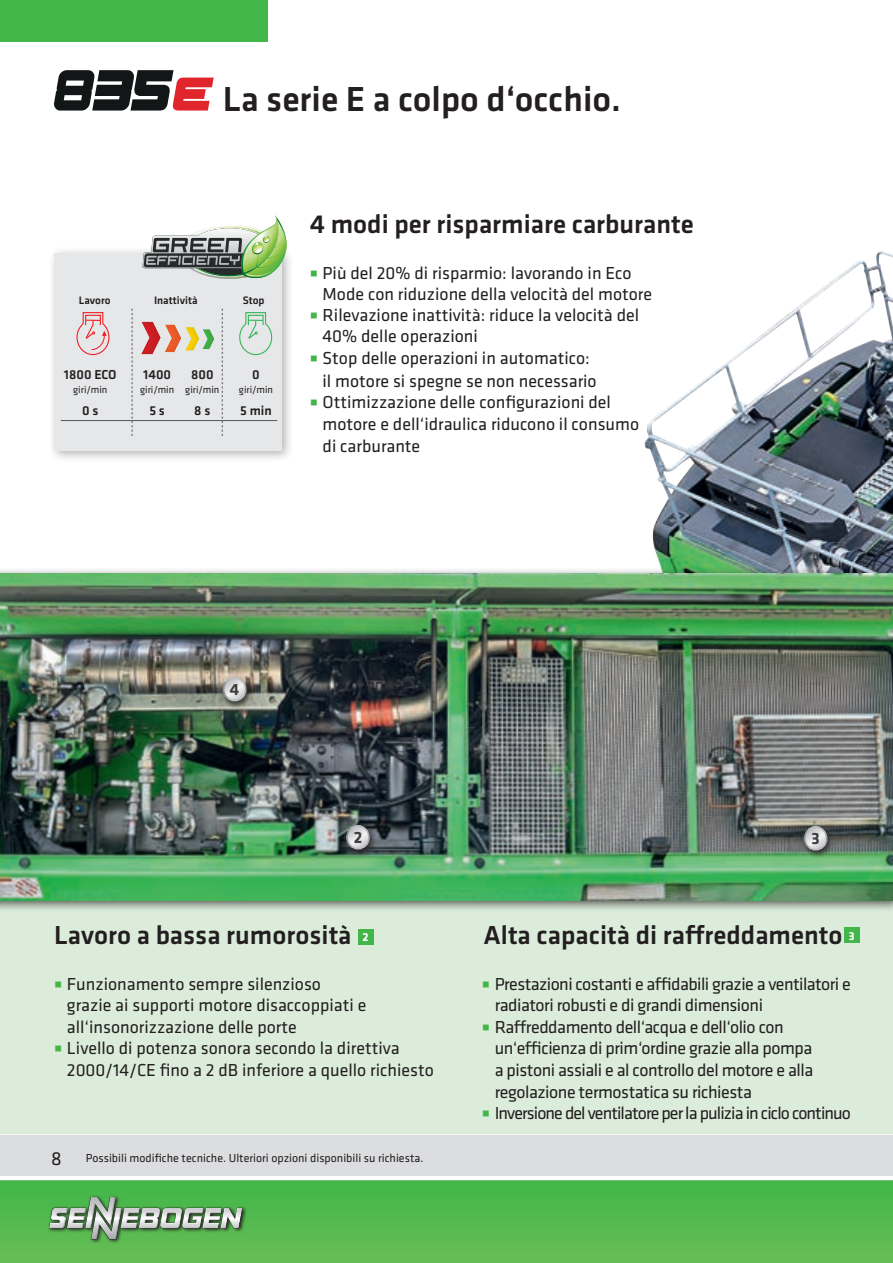
<style>
.page{position:relative;width:893px;height:1263px;background:#fff}
.page>*{position:absolute;margin:0;border:0;box-sizing:border-box;transform-origin:0 0}
.t1{font:500 36px "Klavika Basic";color:#231f20}
.t2{font:500 27px "Klavika Basic";color:#231f20}
.t3{font:19.5px "Klavika Basic";color:#231f20}
.t4{font:18px/21.6px "Klavika Basic";color:#231f20}
.t5{font:18px/21.6px "Klavika Basic";letter-spacing:-.025em;color:#231f20}
.t6{font:700 16.95px "Klavika Basic";color:#3e3e3f}
.t7{font:500 13.5px "Klavika Basic";color:#231f20}
.t8{font:12px "Klavika Basic";color:#231f20}
.t9{font:700 12px "Klavika Basic";color:#fff}
.t10{font:500 11.25px "Klavika Basic";color:#231f20}
.t11{font:10.35px "Klavika Basic";color:#231f20}
</style>
<div class="page">
<div style="left:0;top:1175px;width:893px;height:88px;background:linear-gradient(to bottom,#3fb548,#67bd56)"></div>
<div style="left:0;top:1135px;width:893px;height:43px;background:#dcdddf"></div>
<hr style="left:0;top:1176px;width:893px;height:4px;background:#fff">
<svg style="left:47px;top:1194px;width:200px;height:50px;fill:#5cba51"></svg>
<div style="left:49px;top:1197px;width:194px;height:42px;background:#231f20;opacity:.5"></div>
<svg style="left:54px;top:70px;width:160px;height:41px"></svg>
<img style="left:500px;top:251px;width:393px;height:947px">
<div style="left:0;top:913px;width:893px;height:221px;background:#dbedda"></div>
<div style="left:0;top:567px;width:893px;height:346px;background:#231f20;opacity:.75"></div>
<img style="left:0;top:574px;width:893px;height:326px">
<div style="left:0;top:0;width:268px;height:41px;background:#42b649"></div>
<div style="left:48px;top:246px;width:246px;height:217px;background:#231f20;opacity:.34"></div>
<div style="left:55px;top:253px;width:227px;height:198px;background:#e6e7e9"></div>
<svg style="left:132px;top:309px;width:1px;height:127px"></svg>
<svg style="left:222px;top:309px;width:1px;height:127px"></svg>
<hr style="left:61px;top:420px;width:216px;height:1px;background:#57585a">
<svg style="left:76px;top:312px;width:34px;height:44px"></svg>
<svg style="left:239px;top:312px;width:34px;height:44px"></svg>
<div style="left:140px;top:321px;width:21px;height:34px;background:#231f20;opacity:.12"></div>
<svg style="left:141px;top:322px;width:59px;height:32px"></svg>
<div style="left:201px;top:328px;width:14px;height:21px;background:#231f20;opacity:.12"></div>
<svg style="left:142px;top:215px;width:152px;height:69px"></svg>
<div style="left:801px;top:825px;width:33px;height:34px;background:#231f20;opacity:.75"></div>
<svg style="left:805px;top:827px;width:22px;height:22px"></svg>
<div style="left:804px;top:826px;width:24px;height:24px;border:2px solid #fff;border-radius:50%"></div>
<div style="left:220px;top:676px;width:33px;height:34px;background:#231f20;opacity:.75"></div>
<svg style="left:224px;top:678px;width:22px;height:22px"></svg>
<div style="left:223px;top:677px;width:24px;height:24px;border:2px solid #fff;border-radius:50%"></div>
<div style="left:358px;top:929px;width:15px;height:15px;background:#42b649"></div>
<div style="left:844px;top:928px;width:15px;height:15px;background:#42b649"></div>
<div style="left:343px;top:824px;width:34px;height:34px;background:#231f20;opacity:.75"></div>
<svg style="left:347px;top:826px;width:22px;height:22px"></svg>
<div style="left:346px;top:825px;width:24px;height:24px;border:2px solid #fff;border-radius:50%"></div>
<svg style="left:55px;top:981px;width:6px;height:6px"></svg>
<svg style="left:55px;top:1046px;width:6px;height:6px"></svg>
<svg style="left:483px;top:981px;width:6px;height:6px"></svg>
<svg style="left:483px;top:1024px;width:6px;height:6px"></svg>
<svg style="left:483px;top:1111px;width:6px;height:5px"></svg>
<h1 class="t1" style="left:223px;top:74px;width:400px">La serie E a colpo d‘occhio.</h1>
<p class="t10" style="left:79px;top:292px;width:33px">Lavoro</p>
<p class="t10" style="left:154px;top:292px;width:45px">Inattività</p>
<p class="t10" style="left:243px;top:292px;width:23px">Stop</p>
<p class="t7" style="left:64px;top:366px;width:54px">1800 ECO</p>
<p class="t11" style="left:73px;top:382px;width:36px">giri/min</p>
<p class="t7" style="left:143px;top:366px;width:29px">1400</p>
<p class="t11" style="left:140px;top:382px;width:36px">giri/min</p>
<p class="t7" style="left:191px;top:366px;width:24px">800</p>
<p class="t11" style="left:185px;top:382px;width:36px">giri/min</p>
<p class="t7" style="left:252px;top:366px;width:9px">0</p>
<p class="t11" style="left:239px;top:382px;width:36px">giri/min</p>
<p class="t7" style="left:82px;top:401px;width:18px">0 s</p>
<p class="t7" style="left:149px;top:401px;width:17px">5 s</p>
<p class="t7" style="left:194px;top:401px;width:18px">8 s</p>
<p class="t7" style="left:240px;top:401px;width:33px">5 min</p>
<h2 class="t2" style="left:310px;top:206px;width:385px">4 modi per risparmiare carburante</h2>
<p class="t4" style="left:323px;top:261px;width:331px">Più del 20% di risparmio: lavorando in Eco Mode con riduzione della velocità del motore Rilevazione inattività: riduce la velocità del 40% delle operazioni<br>Stop delle operazioni in automatico:<br>il motore si spegne se non necessario Ottimizzazione delle configurazioni del motore e dell‘idraulica riducono il consumo di carburante</p>
<p class="t6" style="left:230px;top:677px;width:11px">4</p>
<p class="t6" style="left:354px;top:825px;width:10px">2</p>
<p class="t6" style="left:811px;top:826px;width:10px">3</p>
<h2 class="t2" style="left:54px;top:917px;width:299px">Lavoro a bassa rumorosità</h2>
<h2 class="t2" style="left:484px;top:917px;width:360px">Alta capacità di raffreddamento</h2>
<p class="t9" style="left:362px;top:928px;width:8px">2</p>
<p class="t9" style="left:849px;top:927px;width:7px">3</p>
<p class="t4" style="left:67px;top:972px;width:368px">Funzionamento sempre silenzioso<br>grazie ai supporti motore disaccoppiati e all‘insonorizzazione delle porte<br>Livello di potenza sonora secondo la direttiva 2000/14/CE fino a 2 dB inferiore a quello richiesto</p>
<p class="t5" style="left:495px;top:972px;width:358px">Prestazioni costanti e affidabili grazie a ventilatori e radiatori robusti e di grandi dimensioni Raffreddamento dell‘acqua e dell‘olio con un‘efficienza di prim‘ordine grazie alla pompa<br>a pistoni assiali e al controllo del motore e alla regolazione termostatica su richiesta<br>Inversione del ventilatore per la pulizia in ciclo continuo</p>
<p class="t3" style="left:51px;top:1146px;width:12px">8</p>
<p class="t8" style="left:86px;top:1150px;width:339px">Possibili modifiche tecniche. Ulteriori opzioni disponibili su richiesta.</p>
</div>
